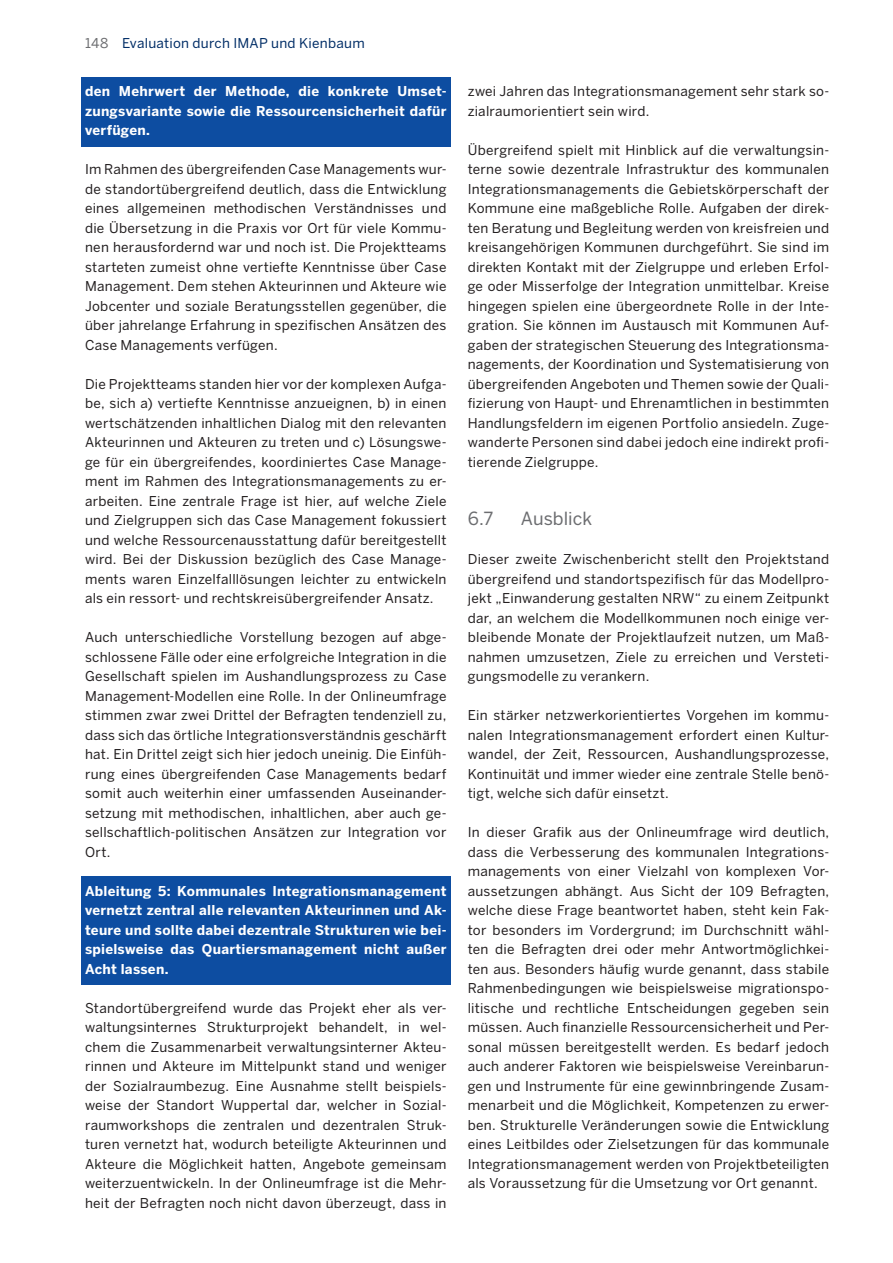
<style>
.page{position:relative;width:893px;height:1263px;background:#fff}
.page>*{position:absolute;margin:0;border:0;box-sizing:border-box;transform-origin:0 0}
.Subhead_1__Ebene{font:18px "Benton Sans";color:#6c6d70}
.Fließtext{font:13.5px/19.5px "Benton Sans";letter-spacing:.02em;color:#231f20;text-align:justify}
.Ableitung{font:700 13.5px/19.5px "Benton Sans";letter-spacing:.02em;color:#fff;text-align:justify}
.t1{font:13.5px "Benton Sans";letter-spacing:.02em;color:#002d66}
.s1{color:#6c6d70}
</style>
<div class="page">
<div style="left:81px;top:77px;width:370px;height:69px;background:#0d4da1"></div>
<div style="left:81px;top:876px;width:370px;height:109px;background:#0d4da1"></div>
<p class="t1" style="left:85px;top:35px;width:281px"><span class="s1">148</span> Evaluation durch IMAP und Kienbaum</p>
<p class="Ableitung" style="left:85px;top:81px;width:363px">den Mehrwert der Methode, die konkrete Umset&shy;zungsvariante sowie die Ressourcensicherheit dafür verfügen.</p>
<p class="Fließtext" style="left:85px;top:159px;width:363px">Im Rahmen des übergreifenden Case Managements wur&shy;de standortübergreifend deutlich, dass die Entwicklung eines allgemeinen methodischen Verständnisses und die Übersetzung in die Praxis vor Ort für viele Kommu&shy;nen herausfordernd war und noch ist. Die Projektteams starteten zumeist ohne vertiefte Kenntnisse über Case Management. Dem stehen Akteurinnen und Akteure wie Jobcenter und soziale Beratungsstellen gegenüber, die über jahrelange Erfahrung in spezifischen Ansätzen des Case Managements verfügen.</p>
<p class="Fließtext" style="left:85px;top:374px;width:363px">Die Projektteams standen hier vor der komplexen Aufga&shy;be, sich a) vertiefte Kenntnisse anzueignen, b) in einen wertschätzenden inhaltlichen Dialog mit den relevanten Akteurinnen und Akteuren zu treten und c) Lösungswe&shy;ge für ein übergreifendes, koordiniertes Case Manage&shy;ment im Rahmen des Integrationsmanagements zu er&shy;arbeiten. Eine zentrale Frage ist hier, auf welche Ziele und Zielgruppen sich das Case Management fokussiert und welche Ressourcenausstattung dafür bereitgestellt wird. Bei der Diskussion bezüglich des Case Manage&shy;ments waren Einzelfalllösungen leichter zu entwickeln als ein ressort- und rechtskreisübergreifender Ansatz.</p>
<p class="Fließtext" style="left:85px;top:627px;width:363px">Auch unterschiedliche Vorstellung bezogen auf abge&shy;schlossene Fälle oder eine erfolgreiche Integration in die Gesellschaft spielen im Aushandlungsprozess zu Case Management-Modellen eine Rolle. In der Onlineumfrage stimmen zwar zwei Drittel der Befragten tendenziell zu, dass sich das örtliche Integrationsverständnis geschärft hat. Ein Drittel zeigt sich hier jedoch uneinig. Die Einfüh&shy;rung eines übergreifenden Case Managements bedarf somit auch weiterhin einer umfassenden Auseinander&shy;setzung mit methodischen, inhaltlichen, aber auch ge&shy;sellschaftlich-politischen Ansätzen zur Integration vor Ort.</p>
<p class="Ableitung" style="left:85px;top:881px;width:363px">Ableitung 5: Kommunales Integrationsmanagement vernetzt zentral alle relevanten Akteurinnen und Ak&shy;teure und sollte dabei dezentrale Strukturen wie bei&shy;spielsweise das Quartiersmanagement nicht außer Acht lassen.</p>
<p class="Fließtext" style="left:85px;top:998px;width:363px">Standortübergreifend wurde das Projekt eher als ver&shy;waltungsinternes Strukturprojekt behandelt, in wel&shy;chem die Zusammenarbeit verwaltungsinterner Akteu&shy;rinnen und Akteure im Mittelpunkt stand und weniger der Sozialraumbezug. Eine Ausnahme stellt beispiels&shy;weise der Standort Wuppertal dar, welcher in Sozial&shy;raumworkshops die zentralen und dezentralen Struk&shy;turen vernetzt hat, wodurch beteiligte Akteurinnen und Akteure die Möglichkeit hatten, Angebote gemeinsam weiterzuentwickeln. In der Onlineumfrage ist die Mehr&shy;heit der Befragten noch nicht davon überzeugt, dass in</p>
<p class="Fließtext" style="left:468px;top:81px;width:363px">zwei Jahren das Integrationsmanagement sehr stark so&shy;zialraumorientiert sein wird.</p>
<p class="Fließtext" style="left:468px;top:140px;width:363px">Übergreifend spielt mit Hinblick auf die verwaltungsin&shy;terne sowie dezentrale Infrastruktur des kommunalen Integrationsmanagements die Gebietskörperschaft der Kommune eine maßgebliche Rolle. Aufgaben der direk&shy;ten Beratung und Begleitung werden von kreisfreien und kreisangehörigen Kommunen durchgeführt. Sie sind im direkten Kontakt mit der Zielgruppe und erleben Erfol&shy;ge oder Misserfolge der Integration unmittelbar. Kreise hingegen spielen eine übergeordnete Rolle in der Inte&shy;gration. Sie können im Austausch mit Kommunen Auf&shy;gaben der strategischen Steuerung des Integrationsma&shy;nagements, der Koordination und Systematisierung von übergreifenden Angeboten und Themen sowie der Quali&shy;fizierung von Haupt- und Ehrenamtlichen in bestimmten Handlungsfeldern im eigenen Portfolio ansiedeln. Zuge&shy;wanderte Personen sind dabei jedoch eine indirekt profi&shy;tierende Zielgruppe.</p>
<p class="Subhead_1__Ebene" style="left:468px;top:508px;width:27px">6.7</p>
<p class="Subhead_1__Ebene" style="left:521px;top:508px;width:73px">Ausblick</p>
<p class="Fließtext" style="left:468px;top:549px;width:363px">Dieser zweite Zwischenbericht stellt den Projektstand übergreifend und standortspezifisch für das Modellpro&shy;jekt „Einwanderung gestalten NRW“ zu einem Zeitpunkt dar, an welchem die Modellkommunen noch einige ver&shy;bleibende Monate der Projektlaufzeit nutzen, um Maß&shy;nahmen umzusetzen, Ziele zu erreichen und Versteti&shy;gungsmodelle zu verankern.</p>
<p class="Fließtext" style="left:468px;top:705px;width:363px">Ein stärker netzwerkorientiertes Vorgehen im kommu&shy;nalen Integrationsmanagement erfordert einen Kultur&shy;wandel, der Zeit, Ressourcen, Aushandlungsprozesse, Kontinuität und immer wieder eine zentrale Stelle benö&shy;tigt, welche sich dafür einsetzt.</p>
<p class="Fließtext" style="left:468px;top:822px;width:363px">In dieser Grafik aus der Onlineumfrage wird deutlich, dass die Verbesserung des kommunalen Integrations&shy;managements von einer Vielzahl von komplexen Vor&shy;aussetzungen abhängt. Aus Sicht der 109 Befragten, welche diese Frage beantwortet haben, steht kein Fak&shy;tor besonders im Vordergrund; im Durchschnitt wähl&shy;ten die Befragten drei oder mehr Antwortmöglichkei&shy;ten aus. Besonders häufig wurde genannt, dass stabile Rahmenbedingungen wie beispielsweise migrationspo&shy;litische und rechtliche Entscheidungen gegeben sein müssen. Auch finanzielle Ressourcensicherheit und Per&shy;sonal müssen bereitgestellt werden. Es bedarf jedoch auch anderer Faktoren wie beispielsweise Vereinbarun&shy;gen und Instrumente für eine gewinnbringende Zusam&shy;menarbeit und die Möglichkeit, Kompetenzen zu erwer&shy;ben. Strukturelle Veränderungen sowie die Entwicklung eines Leitbildes oder Zielsetzungen für das kommunale Integrationsmanagement werden von Projektbeteiligten als Voraussetzung für die Umsetzung vor Ort genannt.</p>
</div>
